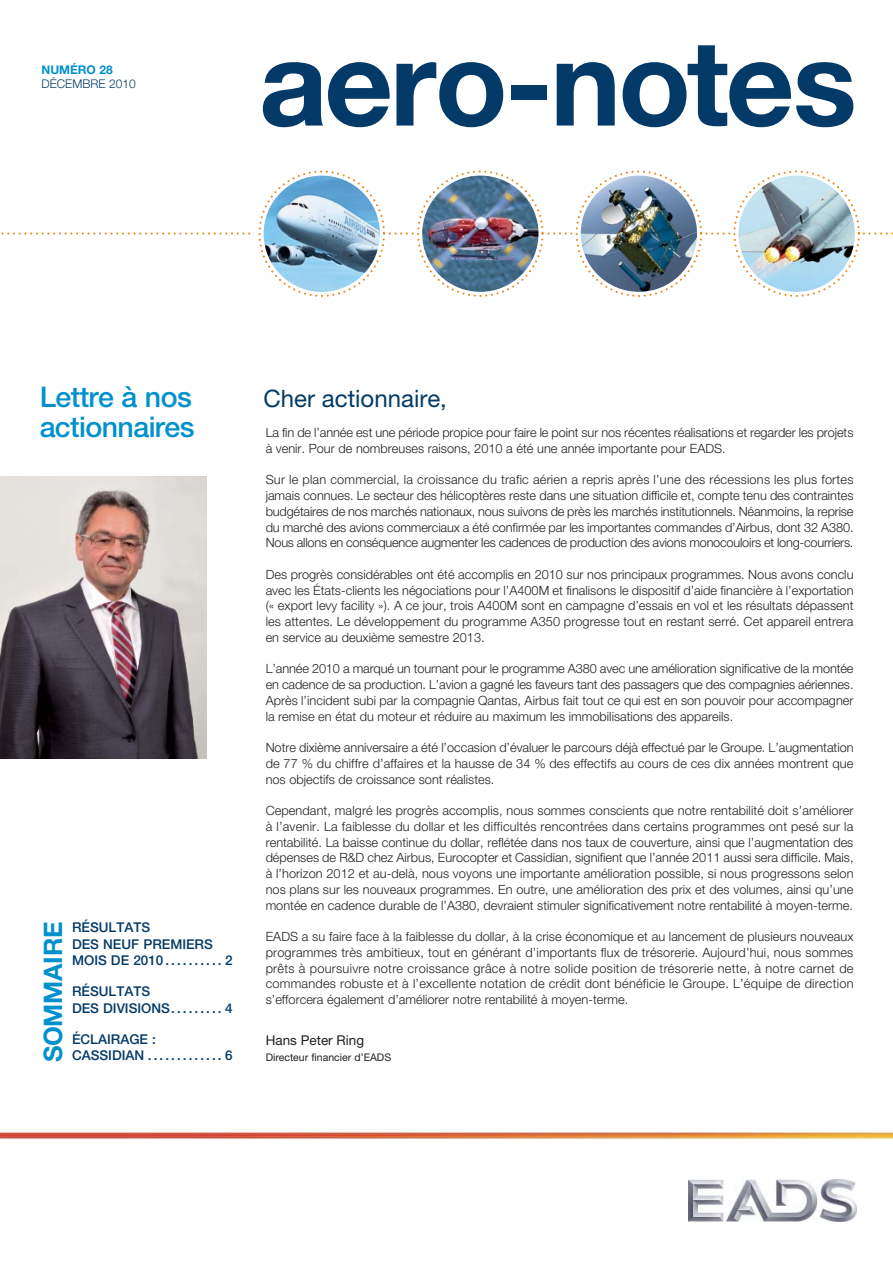
<style>
.page{position:relative;width:893px;height:1263px;background:#fff}
.page>*{position:absolute;margin:0;border:0;box-sizing:border-box;transform-origin:0 0}
.t1{font:700 119.4px "Helvetica Neue";letter-spacing:-.025em;color:#033a67}
.t2{font:500 28.5px/30px "Helvetica Neue";letter-spacing:-.02em;color:#0091cc}
.t3{font:700 25.5px "Helvetica Neue";letter-spacing:-.01em;color:#0091cc}
.t4{font:24px "Helvetica Neue";color:#033a67}
.t5{font:500 13.5px/16.5px "Helvetica Neue";color:#033a67}
.t6{font:13.5px "Helvetica Neue";color:#1f221e}
.t7{font:300 12.75px/15.8px "Helvetica Neue";color:#1f221e;text-align:justify}
.t8{font:300 12px "Helvetica Neue";color:#033a67}
.t9{font:700 12px "Helvetica Neue";color:#0091cc}
.t10{font:10.5px "Helvetica Neue";color:#1f221e}
</style>
<div class="page">
<img style="left:0;top:1131px;width:892px;height:84px">
<img style="left:1px;top:170px;width:891px;height:127px">
<img style="left:688px;top:1179px;width:168px;height:43px">
<img style="left:0;top:476px;width:207px;height:282px">
<p class="t9" style="left:41px;top:65px;width:73px">NUMÉRO 28</p>
<p class="t8" style="left:41px;top:80px;width:96px">DÉCEMBRE 2010</p>
<h1 class="t1" style="left:259px;top:40px;width:599px">aero-notes</h1>
<h2 class="t2" style="left:40px;top:384px;width:156px">Lettre à nos actionnaires</h2>
<h3 class="t4" style="left:263px;top:389px;width:185px">Cher actionnaire,</h3>
<p class="t7" style="left:266px;top:426px;width:589px">La fin de l’année est une période propice pour faire le point sur nos récentes réalisations et regarder les projets à venir. Pour de nombreuses raisons, 2010 a été une année importante pour EADS.</p>
<p class="t7" style="left:266px;top:473px;width:589px">Sur le plan commercial, la croissance du trafic aérien a repris après l’une des récessions les plus fortes jamais connues. Le secteur des hélicoptères reste dans une situation difficile et, compte tenu des contraintes budgétaires de nos marchés nationaux, nous suivons de près les marchés institutionnels. Néanmoins, la reprise du marché des avions commerciaux a été confirmée par les importantes commandes d’Airbus, dont 32 A380.<br>Nous allons en conséquence augmenter les cadences de production des avions monocouloirs et long-courriers.</p>
<p class="t7" style="left:266px;top:568px;width:589px">Des progrès considérables ont été accomplis en 2010 sur nos principaux programmes. Nous avons conclu avec les États-clients les négociations pour l’A400M et finalisons le dispositif d’aide financière à l’exportation (« export levy facility »). A ce jour, trois A400M sont en campagne d’essais en vol et les résultats dépassent les attentes. Le développement du programme A350 progresse tout en restant serré. Cet appareil entrera en service au deuxième semestre 2013.</p>
<p class="t7" style="left:266px;top:662px;width:589px">L’année 2010 a marqué un tournant pour le programme A380 avec une amélioration significative de la montée en cadence de sa production. L’avion a gagné les faveurs tant des passagers que des compagnies aériennes.<br>Après l’incident subi par la compagnie Qantas, Airbus fait tout ce qui est en son pouvoir pour accompagner la remise en état du moteur et réduire au maximum les immobilisations des appareils.</p>
<p class="t7" style="left:266px;top:741px;width:589px">Notre dixième anniversaire a été l’occasion d’évaluer le parcours déjà effectué par le Groupe. L’augmentation de 77 % du chiffre d’affaires et la hausse de 34 % des effectifs au cours de ces dix années montrent que nos objectifs de croissance sont réalistes.</p>
<p class="t7" style="left:266px;top:804px;width:589px">Cependant, malgré les progrès accomplis, nous sommes conscients que notre rentabilité doit s’améliorer à l’avenir. La faiblesse du dollar et les difficultés rencontrées dans certains programmes ont pesé sur la rentabilité. La baisse continue du dollar, reflétée dans nos taux de couverture, ainsi que l’augmentation des dépenses de R&amp;D chez Airbus, Eurocopter et Cassidian, signifient que l’année 2011 aussi sera difficile. Mais, à l’horizon 2012 et au-delà, nous voyons une importante amélioration possible, si nous progressons selon nos plans sur les nouveaux programmes. En outre, une amélioration des prix et des volumes, ainsi qu’une montée en cadence durable de l’A380, devraient stimuler significativement notre rentabilité à moyen-terme.</p>
<p class="t7" style="left:266px;top:930px;width:589px">EADS a su faire face à la faiblesse du dollar, à la crise économique et au lancement de plusieurs nouveaux programmes très ambitieux, tout en générant d’importants flux de trésorerie. Aujourd’hui, nous sommes prêts à poursuivre notre croissance grâce à notre solide position de trésorerie nette, à notre carnet de commandes robuste et à l’excellente notation de crédit dont bénéficie le Groupe. L’équipe de direction s’efforcera également d’améliorer notre rentabilité à moyen-terme.</p>
<p class="t6" style="left:266px;top:1036px;width:100px">Hans Peter Ring</p>
<p class="t10" style="left:266px;top:1054px;width:127px">Directeur financier d’EADS</p>
<h3 class="t3" style="left:44px;top:1062px;width:142px;rotate:-90deg">SOMMAIRE</h3>
<p class="t5" style="left:72px;top:921px;width:162px">RÉSULTATS<br>DES NEUF PREMIERS<br>MOIS DE 2010 ..........2</p>
<p class="t5" style="left:72px;top:985px;width:162px">RÉSULTATS<br>DES DIVISIONS ......... 4</p>
<p class="t5" style="left:72px;top:1032px;width:162px">ÉCLAIRAGE :<br>CASSIDIAN .............6</p>
</div>
